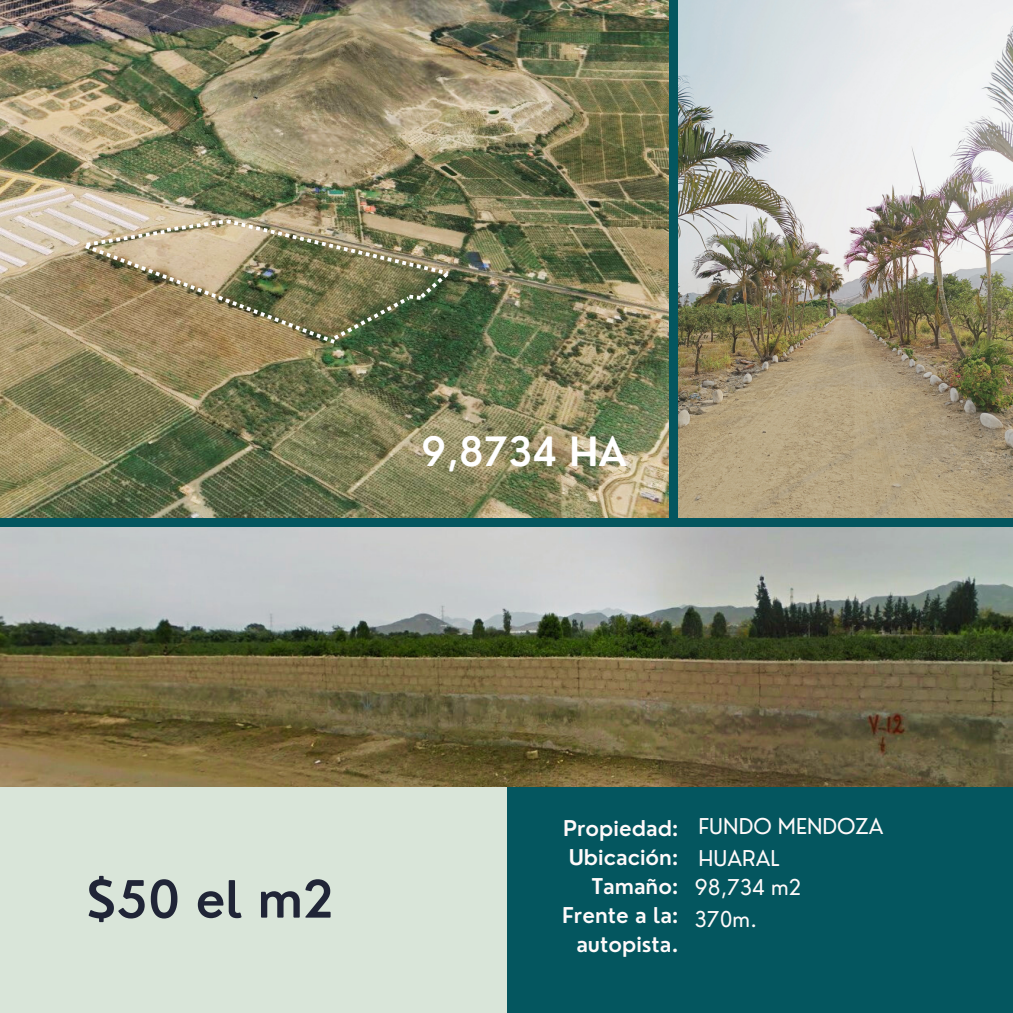
<style>
.page{position:relative;width:1013px;height:1013px;background:#fff}
.page>*{position:absolute;margin:0;border:0;box-sizing:border-box;transform-origin:0 0}
.t1{font:600 50px "Nourd";color:#202537}
.t2{font:600 39.38px "Nourd";color:#fff}
.t3{font:600 21.25px/29px "Nourd";color:#fffafa;text-align:right}
.t4{font:21.25px "Nourd";color:#fffafa}
</style>
<div class="page">
<div style="left:0;top:0;width:1012px;height:1012px;background:#04565f"></div>
<img style="left:0;top:0;width:668px;height:518px">
<img style="left:678px;top:0;width:334px;height:518px">
<img style="left:0;top:527px;width:1012px;height:260px">
<div style="left:0;top:786px;width:506px;height:226px;background:#d9e5d9"></div>
<img style="left:85px;top:219px;width:363px;height:124px">
<h2 class="t2" style="left:421px;top:426px;width:207px">9,8734 HA</h2>
<p class="t1" style="left:86px;top:867px;width:249px">$50 el m2</p>
<h1 class="t3" style="left:562px;top:813px;width:118px">Propiedad:<br>Ubicación:<br>Tamaño:<br>Frente a la: autopista.</h1>
<h4 class="t4" style="left:698px;top:813px;width:186px">FUNDO MENDOZA</h4>
<h3 class="t4" style="left:698px;top:844px;width:82px">HUARAL</h3>
<h3 class="t4" style="left:694px;top:874px;width:108px">98,734 m2</h3>
<p class="t4" style="left:694px;top:905px;width:64px">370m.</p>
</div>
